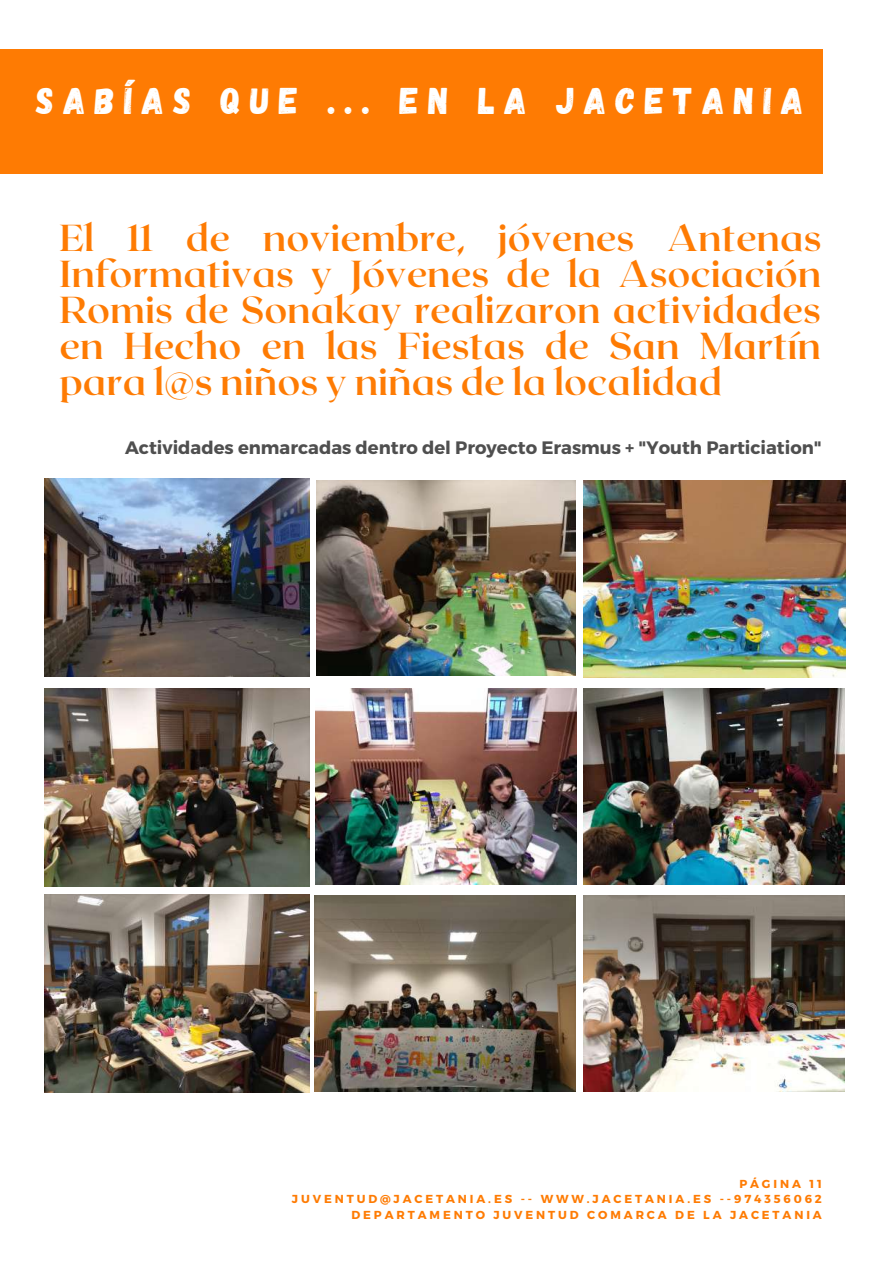
<style>
.page{position:relative;width:893px;height:1264px;background:#fff}
.page>*{position:absolute;margin:0;border:0;box-sizing:border-box;transform-origin:0 0}
.t1{font:700 37.5px/36px "Roxborough CF";color:#fe7b03;text-align:justify}
.t2{font:37.2px "Gagalin";letter-spacing:.25em;color:#fff}
.t3{font:700 18px "Montserrat";color:#4f4f4f}
.t4{font:700 11.55px/15.5px "Montserrat";letter-spacing:.25em;color:#fe7b03;text-align:right}
</style>
<div class="page">
<div style="left:0;top:49px;width:822px;height:125px;background:#fe7b03"></div>
<img style="left:45px;top:478px;width:264px;height:198px">
<img style="left:45px;top:688px;width:264px;height:198px">
<img style="left:317px;top:481px;width:258px;height:194px">
<img style="left:315px;top:688px;width:261px;height:196px">
<img style="left:583px;top:688px;width:261px;height:196px">
<img style="left:583px;top:481px;width:262px;height:196px">
<img style="left:45px;top:894px;width:264px;height:198px">
<img style="left:314px;top:896px;width:261px;height:195px">
<img style="left:583px;top:896px;width:261px;height:195px">
<p class="t2" style="left:36px;top:77px;width:768px">SABÍAS QUE ... EN LA JACETANIA</p>
<p class="t1" style="left:59px;top:218px;width:763px">El 11 de noviembre, jóvenes Antenas Informativas y Jóvenes de la Asociación Romis de Sonakay realizaron actividades en Hecho en las Fiestas de San Martín para l@s niños y niñas de la localidad</p>
<p class="t3" style="left:125px;top:435px;width:698px">Actividades enmarcadas dentro del Proyecto Erasmus + "Youth Particiation"</p>
<p class="t4" style="left:292px;top:1175px;width:531px">PÁGINA 11<br>JUVENTUD@JACETANIA.ES -- WWW.JACETANIA.ES --974356062<br>DEPARTAMENTO JUVENTUD COMARCA DE LA JACETANIA</p>
</div>
